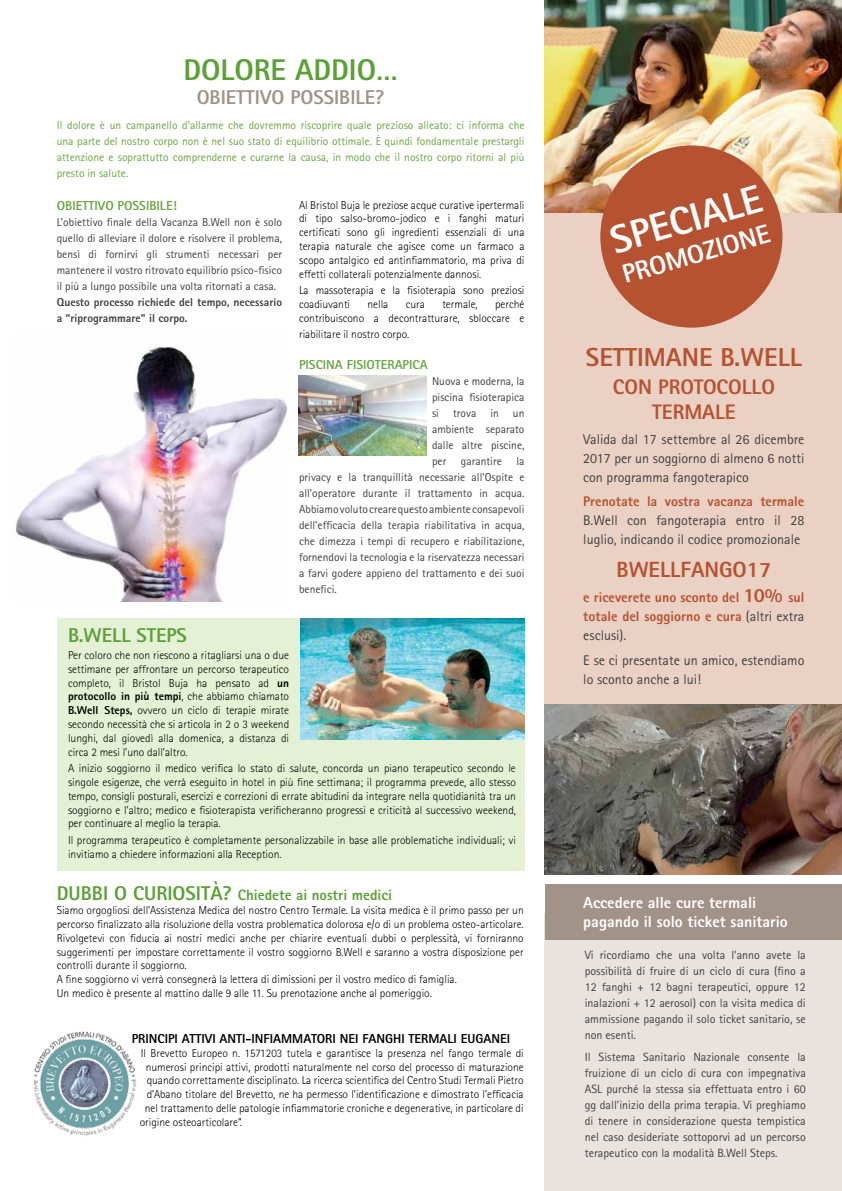
<style>
.page{position:relative;width:842px;height:1191px;background:#fff}
.page>*{position:absolute;margin:0;border:0;box-sizing:border-box;transform-origin:0 0}
.t1{font:800 39.4px "Rotis Sans Serif";color:#fff}
.t2{font:800 30px "Rotis Sans Serif";color:#5ca038}
.t3{font:800 26.3px "Rotis Sans Serif";color:#fff}
.t4{font:800 26px "Rotis Sans Serif";color:#b55231}
.t5{font:800 22px "Rotis Sans Serif";color:#b55231}
.t6{font:800 21px/25.2px "Rotis Sans Serif";color:#b55231;text-align:center}
.t7{font:800 20px "Rotis Sans Serif";color:#a29389}
.t8{font:800 20px "Rotis Sans Serif";color:#5ca038}
.t9{font:800 16px/19.2px "Rotis Sans Serif";color:#fff}
.t10{font:800 15px "Rotis Sans Serif";color:#5ca038}
.t11{font:14px/19px "Rotis Sans Serif";color:#414042}
.t12{font:800 14px/19px "Rotis Sans Serif";color:#b55231;text-align:justify}
.t13{font:800 13px "Rotis Sans Serif";color:#000}
.t14{font:800 13px "Rotis Sans Serif";color:#6ca645}
.t15{font:12px/16px "Rotis Sans Serif";color:#414042;text-align:justify}
.t16{font:300 11.5px/13.8px "Rotis Sans Serif";color:#000;text-align:justify}
.t17{font:11.5px/16px "Rotis Sans Serif";color:#414042;text-align:justify}
.t18{font:11.5px/16px "Rotis Sans Serif";color:#6ca645;text-align:justify}
.t19{font:800 11.5px/16px "Rotis Sans Serif";color:#414042}
.s1{font-weight:800}
.s2{font-size:20px}
.s3{font-weight:400;color:#414042}
</style>
<div class="page">
<div style="left:57px;top:618px;width:467px;height:252px;background:#e5f1d4"></div>
<div style="left:544px;top:126px;width:298px;height:585px;background:#ead1c3"></div>
<div style="left:544px;top:913px;width:298px;height:278px;background:#e8e3df"></div>
<img style="left:33px;top:1031px;width:104px;height:106px">
<img style="left:544px;top:0;width:298px;height:213px">
<img style="left:544px;top:704px;width:298px;height:170px">
<div style="left:600px;top:145px;width:182px;height:183px;background:#b55231;border-radius:50%"></div>
<div style="left:546px;top:884px;width:296px;height:55px;background:#a29389"></div>
<img style="left:15px;top:347px;width:273px;height:254px">
<img style="left:298px;top:376px;width:128px;height:80px">
<img style="left:300px;top:618px;width:224px;height:122px">
<h2 class="t2" style="left:183px;top:51px;width:216px">Dolore Addio…</h2>
<h3 class="t7" style="left:197px;top:85px;width:189px">obiettivo possibile?</h3>
<p class="t18" style="left:57px;top:117px;width:469px">Il dolore è un campanello d’allarme che dovremmo riscoprire quale prezioso alleato: ci informa che una parte del nostro corpo non è nel suo stato di equilibrio ottimale. È quindi fondamentale prestargli attenzione e soprattutto comprenderne e curarne la causa, in modo che il nostro corpo ritorni al più presto in salute.</p>
<p class="t14" style="left:57px;top:197px;width:122px">Obiettivo possibile!</p>
<p class="t17" style="left:57px;top:214px;width:227px">L’obiettivo finale della Vacanza B.Well non è solo quello di alleviare il dolore e risolvere il problema, bensì di fornirvi gli strumenti necessari per mantenere il vostro ritrovato equilibrio psico-fisico il più a lungo possibile una volta ritornati a casa.</p>
<p class="t19" style="left:57px;top:294px;width:227px">Questo processo richiede del tempo, necessario a “riprogrammare” il corpo.</p>
<p class="t16" style="left:299px;top:198px;width:227px">Al Bristol Buja le preziose acque curative ipertermali di tipo salso-bromo-jodico e i fanghi maturi certificati sono gli ingredienti essenziali di una terapia naturale che agisce come un farmaco a scopo antalgico ed antinfiammatorio, ma priva di effetti collaterali potenzialmente dannosi.</p>
<p class="t16" style="left:299px;top:283px;width:227px">La massoterapia e la fisioterapia sono preziosi coadiuvanti</p>
<p class="t16" style="left:299px;top:297px;width:227px;text-align:right">perché<br>contribuiscono a decontratturare, sbloccare e</p>
<p class="t16" style="left:299px;top:327px;width:112px">riabilitare il nostro corpo.</p>
<p class="t14" style="left:299px;top:356px;width:130px">Piscina fisioterapica</p>
<p class="t17" style="left:432px;top:373px;width:94px">Nuova e moderna, la piscina fisioterapica si trova in un ambiente separato dalle altre piscine, per</p>
<p class="t16" style="left:368px;top:297px;width:22px">nella</p>
<p class="t16" style="left:406px;top:297px;width:21px">cura</p>
<p class="t16" style="left:442px;top:297px;width:37px">termale,</p>
<p class="t17" style="left:299px;top:453px;width:227px;text-indent:217px">la privacy e la tranquillità necessarie all’Ospite e all’operatore durante il trattamento in acqua.<br>Abbiamovolutocrearequestoambienteconsapevoli dell’efficacia della terapia riabilitativa in acqua, che dimezza i tempi di recupero e riabilitazione, fornendovi la tecnologia e la riservatezza necessari a farvi godere appieno del trattamento e dei suoi benefici.</p>
<p class="t17" style="left:461px;top:453px;width:42px">garantire</p>
<h3 class="t8" style="left:68px;top:623px;width:109px">B.Well Steps</h3>
<p class="t16" style="left:68px;top:648px;width:223px">Per coloro che non riescono a ritagliarsi una o due settimane per affrontare un percorso terapeutico completo, il Bristol Buja ha pensato ad <span class="s1">un protocollo in più tempi</span>, che abbiamo chiamato <span class="s1">B.Well Steps,</span> ovvero un ciclo di terapie mirate secondo necessità che si articola in 2 o 3 weekend lunghi, dal giovedì alla domenica, a distanza di circa 2 mesi l’uno dall’altro.</p>
<p class="t16" style="left:68px;top:761px;width:449px">A inizio soggiorno il medico verifica lo stato di salute, concorda un piano terapeutico secondo le singole esigenze, che verrà eseguito in hotel in più fine settimana; il programma prevede, allo stesso tempo, consigli posturali, esercizi e correzioni di errate abitudini da integrare nella quotidianità tra un soggiorno e l’altro; medico e fisioterapista verificheranno progressi e criticità al successivo weekend, per continuare al meglio la terapia.</p>
<p class="t16" style="left:68px;top:833px;width:449px">Il programma terapeutico è completamente personalizzabile in base alle problematiche individuali; vi invitiamo a chiedere informazioni alla Reception.</p>
<h3 class="t10" style="left:57px;top:885px;width:337px"><span class="s2">Dubbi o curiosità?</span> Chiedete ai nostri medici</h3>
<p class="t16" style="left:57px;top:903px;width:469px;text-align:left">Siamo orgogliosi dell’Assistenza Medica del nostro Centro Termale. La visita medica è il primo passo per un percorso finalizzato alla risoluzione della vostra problematica dolorosa e/o di un problema osteo-articolare.<br>Rivolgetevi con fiducia ai nostri medici anche per chiarire eventuali dubbi o perplessità, vi forniranno suggerimenti per impostare correttamente il vostro soggiorno B.Well e saranno a vostra disposizione per controlli durante il soggiorno.<br>A fine soggiorno vi verrà consegnerà la lettera di dimissioni per il vostro medico di famiglia.<br>Un medico è presente al mattino dalle 9 alle 11. Su prenotazione anche al pomeriggio.</p>
<p class="t13" style="left:132px;top:1030px;width:380px">Principi attivi anti-infiammatori nei fanghi termali Euganei</p>
<p class="t16" style="left:141px;top:1046px;width:385px">Il Brevetto Europeo n. 1571203 tutela e garantisce la presenza nel fango termale di</p>
<p class="t16" style="left:146px;top:1060px;width:379px">numerosi principi attivi, prodotti naturalmente nel corso del processo di maturazione</p>
<p class="t16" style="left:147px;top:1073px;width:378px">quando correttamente disciplinato. La ricerca scientifica del Centro Studi Termali Pietro</p>
<p class="t16" style="left:147px;top:1087px;width:378px">d’Abano titolare del Brevetto, ne ha permesso l’identificazione e dimostrato l’efficacia</p>
<p class="t16" style="left:145px;top:1101px;width:380px">nel trattamento delle patologie infiammatorie croniche e degenerative, in particolare di</p>
<p class="t16" style="left:140px;top:1115px;width:104px">origine osteoarticolare”.</p>
<h1 class="t1" style="left:605px;top:217px;width:157px;rotate:-16deg">Speciale</h1>
<h3 class="t3" style="left:618px;top:259px;width:154px;rotate:-16deg">Promozione</h3>
<h3 class="t4" style="left:586px;top:340px;width:217px">settimane B.Well</h3>
<h3 class="t6" style="left:613px;top:373px;width:164px">con protocollo termale</h3>
<p class="t11" style="left:583px;top:429px;width:223px;text-align:justify">Valida dal 17 settembre al 26 dicembre 2017 per un soggiorno di almeno 6 notti con programma fangoterapico</p>
<p class="t12" style="left:583px;top:492px;width:223px">Prenotate la vostra vacanza termale</p>
<p class="t11" style="left:583px;top:511px;width:223px">B.Well con fangoterapia entro il 28 luglio, indicando il codice promozionale</p>
<h3 class="t5" style="left:616px;top:556px;width:46px">BWELLFANGO</h3>
<h3 class="t5" style="left:747px;top:556px;width:26px">17</h3>
<p class="t12" style="left:583px;top:587px;width:223px">e riceverete uno sconto del <span class="s2">10%</span> sul totale del soggiorno e cura <span class="s3">(altri extra esclusi).</span></p>
<p class="t11" style="left:583px;top:650px;width:223px">E se ci presentate un amico, estendiamo lo sconto anche a lui!</p>
<h3 class="t9" style="left:583px;top:892px;width:206px">Accedere alle cure termali pagando il solo ticket sanitario</h3>
<p class="t15" style="left:585px;top:947px;width:223px">Vi ricordiamo che una volta l’anno avete la possibilità di fruire di un ciclo di cura (fino a 12 fanghi + 12 bagni terapeutici, oppure 12 inalazioni + 12 aerosol) con la visita medica di ammissione pagando il solo ticket sanitario, se non esenti.</p>
<p class="t15" style="left:585px;top:1048px;width:223px">Il Sistema Sanitario Nazionale consente la fruizione di un ciclo di cura con impegnativa ASL purché la stessa sia effettuata entro i 60 gg dall’inizio della prima terapia. Vi preghiamo di tenere in considerazione questa tempistica nel caso desideriate sottoporvi ad un percorso terapeutico con la modalità B.Well Steps.</p>
</div>
